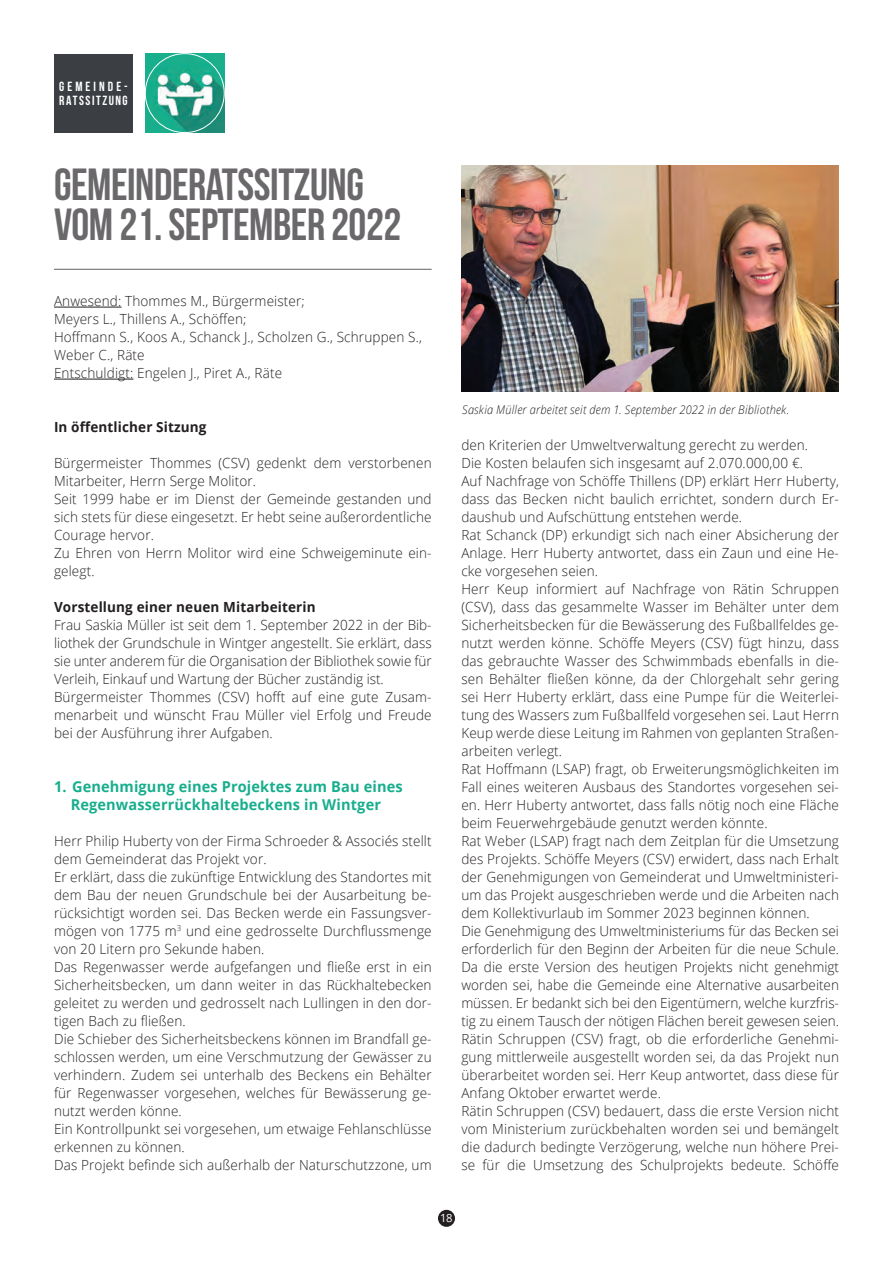
<style>
.page{position:relative;width:893px;height:1263px;background:#fff}
.page>*{position:absolute;margin:0;border:0;box-sizing:border-box;transform-origin:0 0}
.t1{font:45px/40.5px "Bebas Neue";letter-spacing:-.01em;color:#6a686b}
.t2{font:700 15px/18px "Open Sans";letter-spacing:.01em;color:#17ae8d;text-align:center}
.t3{font:300 13.95px/18px "Open Sans";letter-spacing:.01em;color:#231f20}
.t4{font:700 13.95px "Open Sans";letter-spacing:.01em;color:#231f20}
.t5{font:13.2px/13.2px "Bebas Neue";letter-spacing:.12em;color:#fff}
.t6{font:italic 300 12px "Open Sans";letter-spacing:.02em;color:#231f20;scale:.92 1}
.t7{font:11.25px "Open Sans";color:#fff}
</style>
<div class="page">
<div style="left:438px;top:1210px;width:17px;height:17px;background:#231f20;border-radius:50%"></div>
<hr style="left:54px;top:307px;width:68px;height:1px;background:#231f20">
<hr style="left:54px;top:379px;width:79px;height:1px;background:#231f20">
<div style="left:54px;top:54px;width:79px;height:79px;background:#3b3e42"></div>
<img style="left:145px;top:54px;width:79px;height:79px">
<div style="left:145px;top:53px;width:80px;height:80px;border:1px solid #fff;border-radius:50%"></div>
<img style="left:461px;top:166px;width:378px;height:226px">
<hr style="left:54px;top:269px;width:378px;height:1px;background:#6a686b">
<p class="t5" style="left:59px;top:80px;width:70px">GEMEINDE-<br>RATSSITZUNG</p>
<h1 class="t1" style="left:54px;top:163px;width:349px">GEMEINDERATSSITZUNG<br>VOM 21. SEPTEMBER 2022</h1>
<p class="t3" style="left:54px;top:292px;width:369px">Anwesend: Thommes M., Bürgermeister;<br>Meyers L., Thillens A., Schöffen;<br>Hoffmann S., Koos A., Schanck J., Scholzen G., Schruppen S., Weber C., Räte<br>Entschuldigt: Engelen J., Piret A., Räte</p>
<p class="t4" style="left:54px;top:417px;width:154px">In öffentlicher Sitzung</p>
<p class="t3" style="left:54px;top:454px;width:379px">Bürgermeister Thommes (CSV) gedenkt dem verstorbenen Mitarbeiter, Herrn Serge Molitor.<br>Seit 1999 habe er im Dienst der Gemeinde gestanden und sich stets für diese eingesetzt. Er hebt seine außerordentliche Courage hervor.<br>Zu Ehren von Herrn Molitor wird eine Schweigeminute ein&shy;gelegt.</p>
<p class="t4" style="left:54px;top:597px;width:263px">Vorstellung einer neuen Mitarbeiterin</p>
<p class="t3" style="left:54px;top:616px;width:379px">Frau Saskia Müller ist seit dem 1. September 2022 in der Bib&shy;liothek der Grundschule in Wintger angestellt. Sie erklärt, dass sie unter anderem für die Organisation der Bibliothek sowie für Verleih, Einkauf und Wartung der Bücher zuständig ist.<br>Bürgermeister Thommes (CSV) hofft auf eine gute Zusam&shy;menarbeit und wünscht Frau Müller viel Erfolg und Freude bei der Ausführung ihrer Aufgaben.</p>
<p class="t2" style="left:54px;top:777px;width:350px">1. Genehmigung eines Projektes zum Bau eines<br>Regenwasserrückhaltebeckens in Wintger</p>
<p class="t3" style="left:54px;top:832px;width:379px">Herr Philip Huberty von der Firma Schroeder &amp; Associés stellt dem Gemeinderat das Projekt vor.<br>Er erklärt, dass die zukünftige Entwicklung des Standortes mit dem Bau der neuen Grundschule bei der Ausarbeitung be&shy;rücksichtigt worden sei. Das Becken werde ein Fassungsver&shy;mögen von 1775 m<sup>3</sup> und eine gedrosselte Durchflussmenge von 20 Litern pro Sekunde haben.<br>Das Regenwasser werde aufgefangen und fließe erst in ein Sicherheitsbecken, um dann weiter in das Rückhaltebecken geleitet zu werden und gedrosselt nach Lullingen in den dor&shy;tigen Bach zu fließen.<br>Die Schieber des Sicherheitsbeckens können im Brandfall ge&shy;schlossen werden, um eine Verschmutzung der Gewässer zu verhindern. Zudem sei unterhalb des Beckens ein Behälter für Regenwasser vorgesehen, welches für Bewässerung ge&shy;nutzt werden könne.<br>Ein Kontrollpunkt sei vorgesehen, um etwaige Fehlanschlüsse erkennen zu können.<br>Das Projekt befinde sich außerhalb der Naturschutzzone, um</p>
<p class="t6" style="left:462px;top:402px;width:357px">Saskia Müller arbeitet seit dem 1. September 2022 in der Bibliothek.</p>
<p class="t3" style="left:461px;top:436px;width:379px">den Kriterien der Umweltverwaltung gerecht zu werden.<br>Die Kosten belaufen sich insgesamt auf 2.070.000,00 €.<br>Auf Nachfrage von Schöffe Thillens (DP) erklärt Herr Huberty, dass das Becken nicht baulich errichtet, sondern durch Er&shy;daushub und Aufschüttung entstehen werde.<br>Rat Schanck (DP) erkundigt sich nach einer Absicherung der Anlage. Herr Huberty antwortet, dass ein Zaun und eine He&shy;cke vorgesehen seien.<br>Herr Keup informiert auf Nachfrage von Rätin Schruppen (CSV), dass das gesammelte Wasser im Behälter unter dem Sicherheitsbecken für die Bewässerung des Fußballfeldes ge&shy;nutzt werden könne. Schöffe Meyers (CSV) fügt hinzu, dass das gebrauchte Wasser des Schwimmbads ebenfalls in die&shy;sen Behälter fließen könne, da der Chlorgehalt sehr gering sei Herr Huberty erklärt, dass eine Pumpe für die Weiterlei&shy;tung des Wassers zum Fußballfeld vorgesehen sei. Laut Herrn Keup werde diese Leitung im Rahmen von geplanten Straßen&shy;arbeiten verlegt.<br>Rat Hoffmann (LSAP) fragt, ob Erweiterungsmöglichkeiten im Fall eines weiteren Ausbaus des Standortes vorgesehen sei&shy;en. Herr Huberty antwortet, dass falls nötig noch eine Fläche beim Feuerwehrgebäude genutzt werden könnte.<br>Rat Weber (LSAP) fragt nach dem Zeitplan für die Umsetzung des Projekts. Schöffe Meyers (CSV) erwidert, dass nach Erhalt der Genehmigungen von Gemeinderat und Umweltministeri&shy;um das Projekt ausgeschrieben werde und die Arbeiten nach dem Kollektivurlaub im Sommer 2023 beginnen können.<br>Die Genehmigung des Umweltministeriums für das Becken sei erforderlich für den Beginn der Arbeiten für die neue Schule.<br>Da die erste Version des heutigen Projekts nicht genehmigt worden sei, habe die Gemeinde eine Alternative ausarbeiten müssen. Er bedankt sich bei den Eigentümern, welche kurzfris&shy;tig zu einem Tausch der nötigen Flächen bereit gewesen seien.<br>Rätin Schruppen (CSV) fragt, ob die erforderliche Genehmi&shy;gung mittlerweile ausgestellt worden sei, da das Projekt nun überarbeitet worden sei. Herr Keup antwortet, dass diese für Anfang Oktober erwartet werde.<br>Rätin Schruppen (CSV) bedauert, dass die erste Version nicht vom Ministerium zurückbehalten worden sei und bemängelt die dadurch bedingte Verzögerung, welche nun höhere Prei&shy;se für die Umsetzung des Schulprojekts bedeute. Schöffe</p>
<p class="t7" style="left:440px;top:1210px;width:14px">18</p>
</div>
